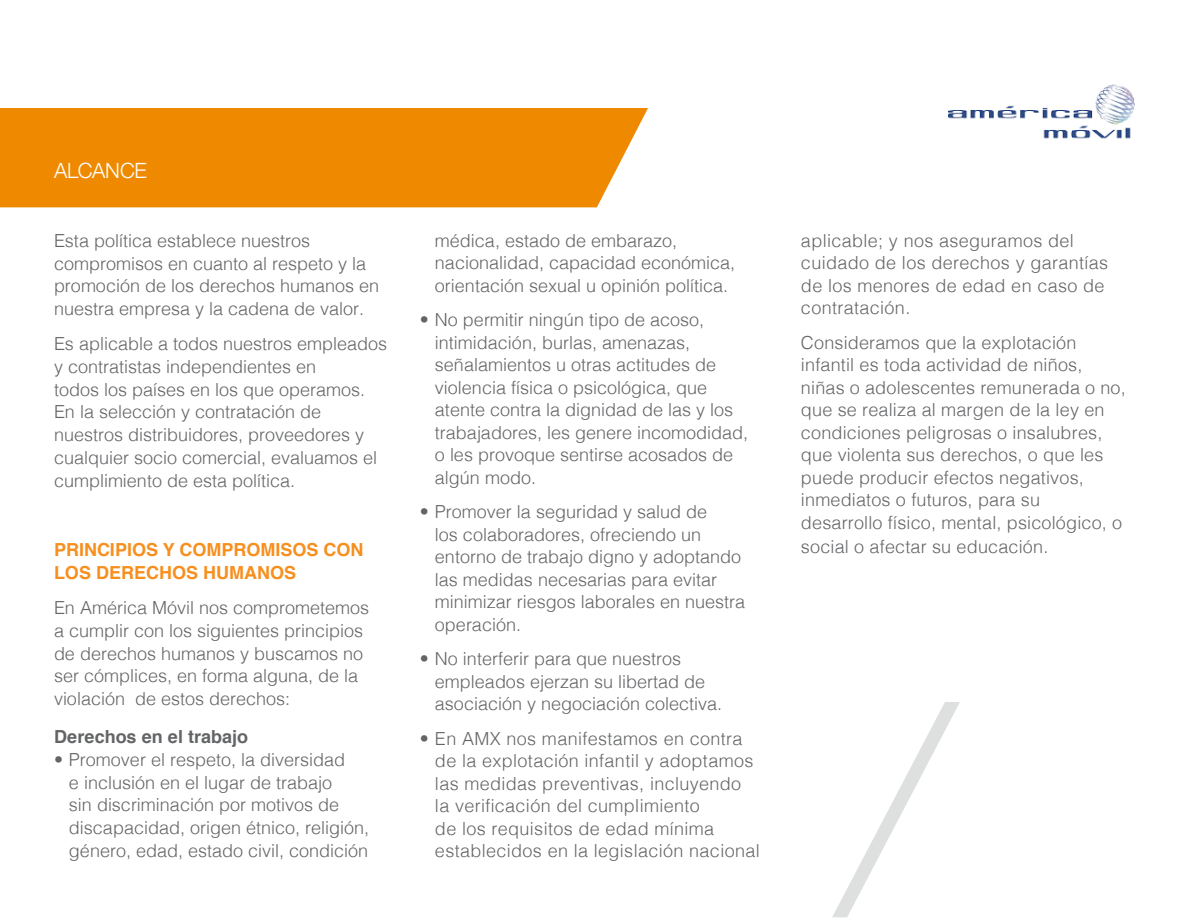
<style>
.page{position:relative;width:1188px;height:918px;background:#fff}
.page>*{position:absolute;margin:0;border:0;box-sizing:border-box;transform-origin:0 0}
.t1{font:300 21px "Helvetica Neue";letter-spacing:-.005em;color:#fff}
.t2{font:300 18px/22.8px "Helvetica";color:#636466}
.t3{font:300 18px/22.5px "Helvetica";letter-spacing:.02em;color:#636466}
.t4{font:700 18px/22.8px "Helvetica";color:#f78f1e}
.t5{font:700 18px "Helvetica";color:#636466}
</style>
<div class="page">
<div style="left:0;top:108px;width:648px;height:99px;background:#ef8a00"></div>
<svg style="left:832px;top:702px;width:128px;height:215px"></svg>
<img style="left:948px;top:84px;width:187px;height:55px">
<p class="t1" style="left:54px;top:158px;width:95px">ALCANCE</p>
<p class="t2" style="left:54px;top:228px;width:327px">Esta política establece nuestros compromisos en cuanto al respeto y la promoción de los derechos humanos en nuestra empresa y la cadena de valor.</p>
<p class="t2" style="left:54px;top:331px;width:335px">Es aplicable a todos nuestros empleados y contratistas independientes en<br>todos los países en los que operamos.<br>En la selección y contratación de nuestros distribuidores, proveedores y cualquier socio comercial, evaluamos el cumplimiento de esta política.</p>
<p class="t4" style="left:54px;top:539px;width:311px">PRINCIPIOS Y COMPROMISOS CON<br>LOS DERECHOS HUMANOS</p>
<p class="t2" style="left:54px;top:595px;width:317px">En América Móvil nos comprometemos a cumplir con los siguientes principios de derechos humanos y buscamos no ser cómplices, en forma alguna, de la violación de estos derechos:</p>
<p class="t5" style="left:54px;top:722px;width:196px">Derechos en el trabajo</p>
<p class="t2" style="left:69px;top:747px;width:302px;text-indent:-15px">• Promover el respeto, la diversidad<br>e inclusión en el lugar de trabajo<br>sin discriminación por motivos de discapacidad, origen étnico, religión, género, edad, estado civil, condición</p>
<p class="t2" style="left:435px;top:228px;width:302px">médica, estado de embarazo, nacionalidad, capacidad económica, orientación sexual u opinión política.</p>
<p class="t2" style="left:435px;top:307px;width:315px;text-indent:-15px">• No permitir ningún tipo de acoso, intimidación, burlas, amenazas, señalamientos u otras actitudes de violencia física o psicológica, que atente contra la dignidad de las y los trabajadores, les genere incomodidad, o les provoque sentirse acosados de algún modo.</p>
<p class="t2" style="left:435px;top:499px;width:312px;text-indent:-15px">• Promover la seguridad y salud de<br>los colaboradores, ofreciendo un entorno de trabajo digno y adoptando las medidas necesarias para evitar minimizar riesgos laborales en nuestra operación.</p>
<p class="t2" style="left:435px;top:646px;width:289px;text-indent:-15px">• No interferir para que nuestros empleados ejerzan su libertad de asociación y negociación colectiva.</p>
<p class="t3" style="left:435px;top:726px;width:326px;text-indent:-15px">• En AMX nos manifestamos en contra de la explotación infantil y adoptamos las medidas preventivas, incluyendo la verificación del cumplimiento<br>de los requisitos de edad mínima establecidos en la legislación nacional</p>
<p class="t3" style="left:801px;top:228px;width:309px">aplicable; y nos aseguramos del cuidado de los derechos y garantías de los menores de edad en caso de contratación.</p>
<p class="t2" style="left:801px;top:330px;width:326px">Consideramos que la explotación infantil es toda actividad de niños, niñas o adolescentes remunerada o no, que se realiza al margen de la ley en condiciones peligrosas o insalubres, que violenta sus derechos, o que les puede producir efectos negativos, inmediatos o futuros, para su desarrollo físico, mental, psicológico, o social o afectar su educación.</p>
</div>
